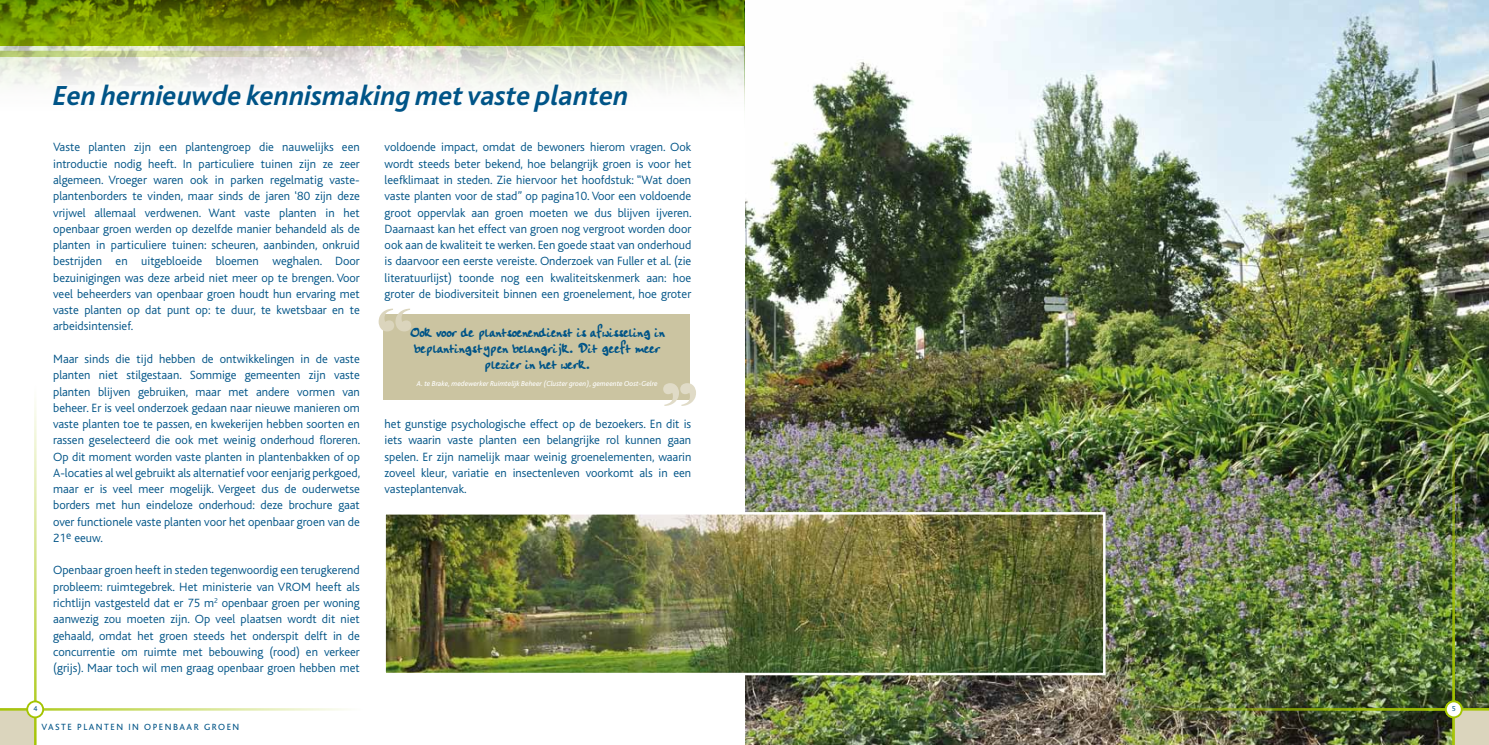
<style>
.page{position:relative;width:1489px;height:745px;background:#fff}
.page>*{position:absolute;margin:0;border:0;box-sizing:border-box;transform-origin:0 0}
.t1{font:italic 700 28.75px "Bliss";color:#005487}
.t2{font:16.25px/16.2px "Handwriting Plain";letter-spacing:.01em;color:#005487;text-align:center}
.t3{font:300 12.5px/16.2px "Bliss";color:#005487;text-align:justify}
.t4{font:9.38px "Bliss";letter-spacing:.16em;color:#005487}
.t5{font:italic 7.5px "Bliss";color:#fff}
.t6{font:7.5px "Bliss";color:#005487}
</style>
<div class="page">
<div style="left:0;top:708px;width:35px;height:36px;background:#dbd5bd"></div>
<hr style="left:34px;top:382px;width:3px;height:362px;background:#a4c400">
<hr style="left:0;top:707px;width:363px;height:3px;background:#a4c400">
<img style="left:0;top:0;width:744px;height:90px">
<div style="left:27px;top:701px;width:16px;height:16px;background:#fff;border-radius:50%"></div>
<div style="left:26px;top:700px;width:18px;height:17px;border:2px solid #a4c400;border-radius:50%"></div>
<div style="left:383px;top:314px;width:307px;height:85px;background:#cbc4a1"></div>
<svg style="left:378px;top:308px;width:33px;height:23px"></svg>
<svg style="left:663px;top:383px;width:33px;height:22px"></svg>
<img style="left:745px;top:0;width:743px;height:744px">
<div style="left:1453px;top:709px;width:35px;height:35px;background:#dbd5bd"></div>
<hr style="left:1452px;top:382px;width:2px;height:362px;background:#a4c400">
<hr style="left:1125px;top:707px;width:363px;height:3px;background:#a4c400">
<div style="left:1445px;top:701px;width:16px;height:16px;background:#fff;border-radius:50%"></div>
<div style="left:1444px;top:700px;width:18px;height:17px;border:2px solid #a4c400;border-radius:50%"></div>
<img style="left:386px;top:514px;width:716px;height:157px">
<div style="left:383px;top:511px;width:722px;height:163px;border:2px solid #fff"></div>
<h1 class="t1" style="left:53px;top:81px;width:577px">Een hernieuwde kennismaking met vaste planten</h1>
<p class="t6" style="left:33px;top:704px;width:5px">4</p>
<p class="t3" style="left:53px;top:139px;width:308px">Vaste planten zijn een plantengroep die nauwelijks een introductie nodig heeft. In particuliere tuinen zijn ze zeer algemeen. Vroeger waren ook in parken regelmatig vaste&shy;plantenborders te vinden, maar sinds de jaren ‘80 zijn deze vrijwel allemaal verdwenen. Want vaste planten in het openbaar groen werden op dezelfde manier behandeld als de planten in particuliere tuinen: scheuren, aanbinden, onkruid bestrijden en uitgebloeide bloemen weghalen. Door bezuinigingen was deze arbeid niet meer op te brengen. Voor veel beheerders van openbaar groen houdt hun ervaring met vaste planten op dat punt op: te duur, te kwetsbaar en te arbeidsintensief.</p>
<p class="t3" style="left:53px;top:351px;width:308px">Maar sinds die tijd hebben de ontwikkelingen in de vaste planten niet stilgestaan. Sommige gemeenten zijn vaste planten blijven gebruiken, maar met andere vormen van beheer. Er is veel onderzoek gedaan naar nieuwe manieren om vaste planten toe te passen, en kwekerijen hebben soorten en rassen geselecteerd die ook met weinig onderhoud floreren.<br>Op dit moment worden vaste planten in plantenbakken of op A-locaties al wel gebruikt als alternatief voor eenjarig perkgoed, maar er is veel meer mogelijk. Vergeet dus de ouderwetse borders met hun eindeloze onderhoud: deze brochure gaat over functionele vaste planten voor het openbaar groen van de 21<sup>e</sup> eeuw.</p>
<p class="t3" style="left:53px;top:562px;width:308px">Openbaar groen heeft in steden tegenwoordig een terugkerend probleem: ruimtegebrek. Het ministerie van VROM heeft als richtlijn vastgesteld dat er 75 m<sup>2</sup> openbaar groen per woning aanwezig zou moeten zijn. Op veel plaatsen wordt dit niet gehaald, omdat het groen steeds het onderspit delft in de concurrentie om ruimte met bebouwing (rood) en verkeer (grijs). Maar toch wil men graag openbaar groen hebben met</p>
<p class="t4" style="left:42px;top:721px;width:199px">VASTE PLANTEN IN OPENBAAR GROEN</p>
<p class="t3" style="left:384px;top:139px;width:308px">voldoende impact, omdat de bewoners hierom vragen. Ook wordt steeds beter bekend, hoe belangrijk groen is voor het leefklimaat in steden. Zie hiervoor het hoofdstuk: “Wat doen vaste planten voor de stad” op pagina10. Voor een voldoende groot oppervlak aan groen moeten we dus blijven ijveren.<br>Daarnaast kan het effect van groen nog vergroot worden door ook aan de kwaliteit te werken. Een goede staat van onderhoud is daarvoor een eerste vereiste. Onderzoek van Fuller et al. (zie literatuurlijst) toonde nog een kwaliteitskenmerk aan: hoe groter de biodiversiteit binnen een groenelement, hoe groter</p>
<h2 class="t2" style="left:410px;top:324px;width:256px">Ook voor de plantsoenendienst is afwisseling in beplantingstypen belangrijk. Dit geeft meer plezier in het werk.</h2>
<p class="t5" style="left:417px;top:379px;width:242px">A. te Brake, medewerker Ruimtelijk Beheer (Cluster groen), gemeente Oost-Gelre</p>
<p class="t3" style="left:384px;top:416px;width:308px">het gunstige psychologische effect op de bezoekers. En dit is iets waarin vaste planten een belangrijke rol kunnen gaan spelen. Er zijn namelijk maar weinig groenelementen, waarin zoveel kleur, variatie en insectenleven voorkomt als in een vasteplantenvak.</p>
<p class="t6" style="left:1451px;top:704px;width:5px">5</p>
</div>
